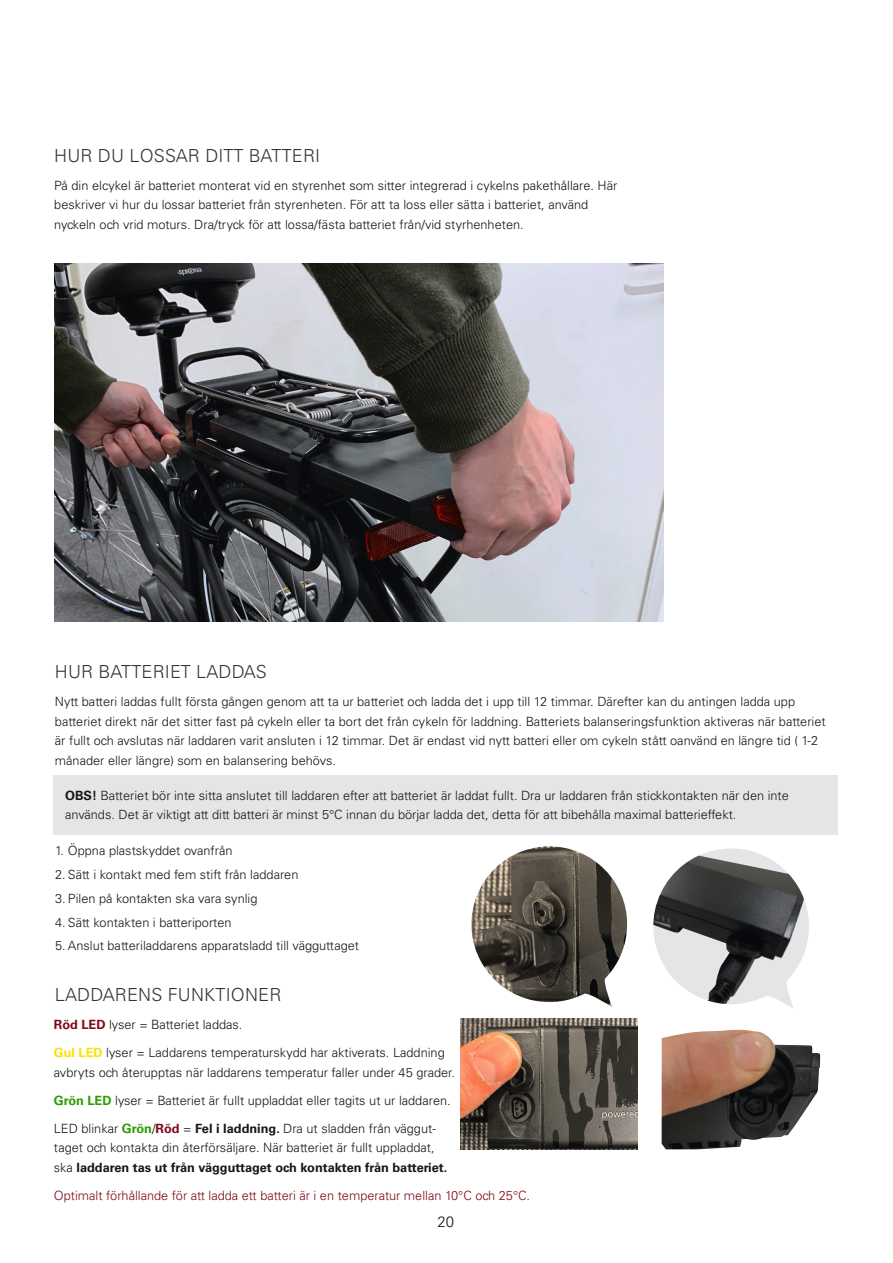
<style>
.page{position:relative;width:893px;height:1263px;background:#fff}
.page>*{position:absolute;margin:0;border:0;box-sizing:border-box;transform-origin:0 0}
.Underrubrik{font:300 18px "Univers LT Std";letter-spacing:.01em;color:#353437}
.t1{font:300 15px "Univers LT Std";color:#161617}
.Brödtext{font:300 12.75px/19.5px "Univers LT Std";color:#161617}
.Brödtext-2{font:300 12.75px "Univers LT Std";color:#7e0919}
.s1{font-weight:700}
.s2{font-weight:700;color:#7e0919}
.s3{font-weight:700;color:#fff}
.s4{font-weight:700;color:#299e00}
</style>
<div class="page">
<img style="left:54px;top:263px;width:609px;height:358px">
<svg style="left:698px;top:848px;width:111px;height:161px"></svg>
<img style="left:653px;top:856px;width:151px;height:148px">
<div style="left:54px;top:775px;width:784px;height:60px;background:#e4e5e7"></div>
<img style="left:662px;top:1030px;width:158px;height:119px">
<img style="left:471px;top:846px;width:157px;height:161px">
<img style="left:461px;top:1018px;width:177px;height:131px">
<p class="Underrubrik" style="left:54px;top:145px;width:267px">HUR DU LOSSAR DITT BATTERI</p>
<p class="Brödtext" style="left:54px;top:176px;width:565px">På din elcykel är batteriet monterat vid en styrenhet som sitter integrerad i cykelns pakethållare. Här beskriver vi hur du lossar batteriet från styrenheten. För att ta loss eller sätta i batteriet, använd nyckeln och vrid moturs. Dra/tryck för att lossa/fästa batteriet från/vid styrhenheten.</p>
<p class="Underrubrik" style="left:55px;top:661px;width:213px">HUR BATTERIET LADDAS</p>
<p class="Brödtext" style="left:55px;top:692px;width:772px">Nytt batteri laddas fullt första gången genom att ta ur batteriet och ladda det i upp till 12 timmar. Därefter kan du antingen ladda upp batteriet direkt när det sitter fast på cykeln eller ta bort det från cykeln för laddning. Batteriets balanseringsfunktion aktiveras när batteriet är fullt och avslutas när laddaren varit ansluten i 12 timmar. Det är endast vid nytt batteri eller om cykeln stått oanvänd en längre tid ( 1-2 månader eller längre) som en balansering behövs.</p>
<p class="Brödtext" style="left:65px;top:785px;width:725px"><span class="s1">OBS!</span> Batteriet bör inte sitta anslutet till laddaren efter att batteriet är laddat fullt. Dra ur laddaren från stickkontakten när den inte används. Det är viktigt att ditt batteri är minst 5°C innan du börjar ladda det, detta för att bibehålla maximal batterieffekt.</p>
<p class="Brödtext" style="left:55px;top:841px;width:179px">1. Öppna plastskyddet ovanfrån</p>
<p class="Brödtext" style="left:55px;top:865px;width:245px">2. Sätt i kontakt med fem stift från laddaren</p>
<p class="Brödtext" style="left:55px;top:888px;width:204px">3. Pilen på kontakten ska vara synlig</p>
<p class="Brödtext" style="left:55px;top:912px;width:178px">4. Sätt kontakten i batteriporten</p>
<p class="Brödtext" style="left:55px;top:936px;width:306px">5. Anslut batteriladdarens apparatsladd till vägguttaget</p>
<p class="Underrubrik" style="left:55px;top:984px;width:228px">LADDARENS FUNKTIONER</p>
<p class="Brödtext" style="left:54px;top:1015px;width:190px"><span class="s2">Röd LED</span> lyser = Batteriet laddas.</p>
<p class="Brödtext" style="left:54px;top:1043px;width:403px"><span class="s3">Gul LED</span> lyser = Laddarens temperaturskydd har aktiverats. Laddning avbryts och återupptas när laddarens temperatur faller under 45 grader.</p>
<p class="Brödtext" style="left:54px;top:1091px;width:398px"><span class="s4">Grön LED</span> lyser = Batteriet är fullt uppladdat eller tagits ut ur laddaren.</p>
<p class="Brödtext" style="left:54px;top:1119px;width:395px">LED blinkar <span class="s4">Grön</span>/<span class="s2">Röd</span> = <span class="s1">Fel i laddning.</span> Dra ut sladden från väggut&shy;taget och kontakta din återförsäljare. När batteriet är fullt uppladdat, ska <span class="s1">laddaren tas ut från vägguttaget och kontakten från batteriet.</span></p>
<p class="Brödtext-2" style="left:54px;top:1188px;width:478px">Optimalt förhållande för att ladda ett batteri är i en temperatur mellan 10°C och 25°C.</p>
<p class="t1" style="left:437px;top:1213px;width:18px">20</p>
</div>
